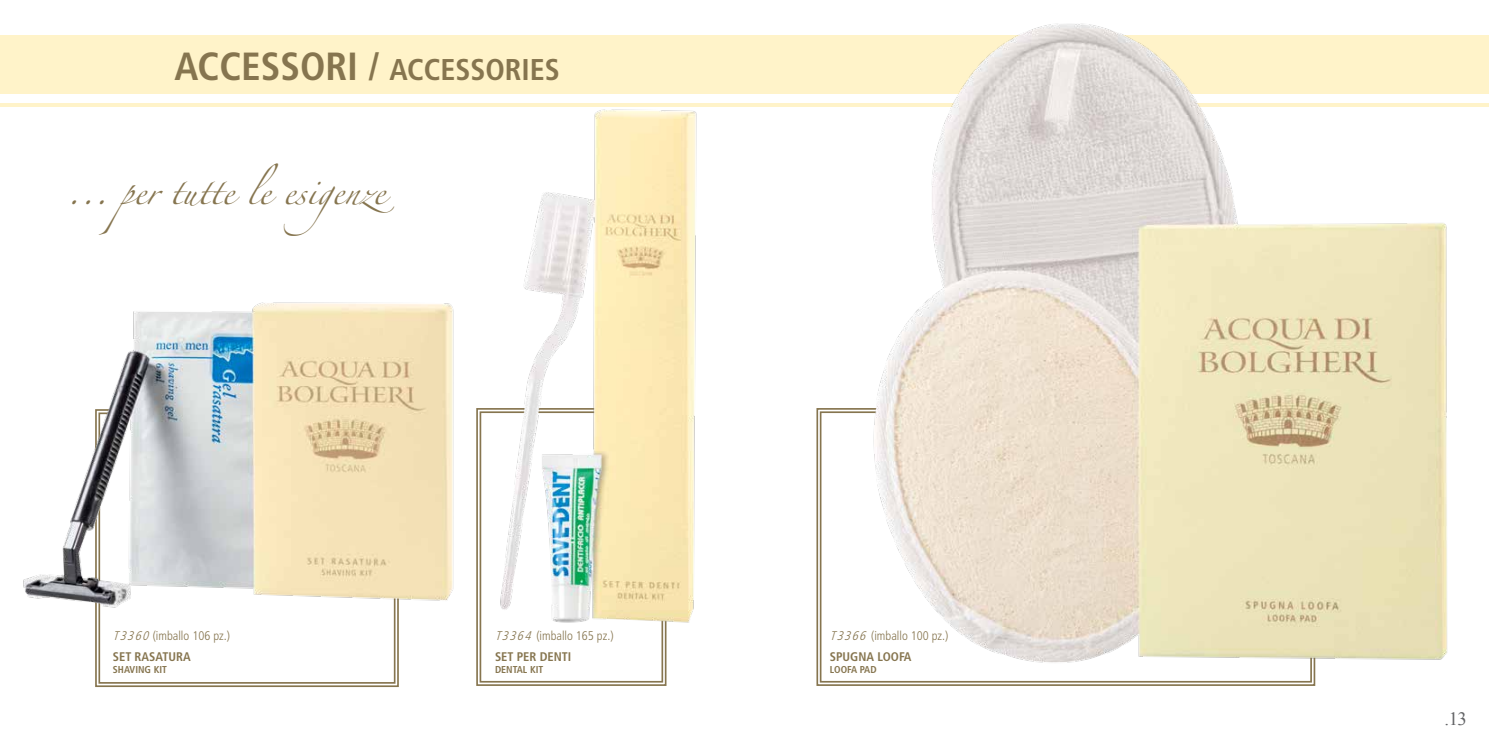
<style>
.page{position:relative;width:1489px;height:745px;background:#fff}
.page>*{position:absolute;margin:0;border:0;box-sizing:border-box;transform-origin:0 0}
.t1{font:700 condensed 30px "Frutiger";color:#86754f}
.t2{font:24.25px "Zapfino";color:#86754f}
.t3{font:18.75px "Times New Roman";color:#636466}
.t4{font:300 condensed 12.5px/21.2px "Frutiger";color:#86754f}
.t5{font:700 condensed 10px "Frutiger";color:#86754f}
.s1{font-size:39.25px}
.s2{font-style:italic}
.s3{font-weight:700}
</style>
<div class="page">
<div style="left:0;top:35px;width:1488px;height:58px;background:#fff3c9"></div>
<hr style="left:0;top:103px;width:1488px;height:3px;background:#ffefb4">
<svg style="left:95px;top:618px;width:304px;height:69px"></svg>
<svg style="left:476px;top:408px;width:191px;height:278px"></svg>
<div style="left:479px;top:411px;width:184px;height:271px;border:2px solid #86754f"></div>
<img style="left:23px;top:302px;width:431px;height:316px">
<img style="left:488px;top:93px;width:219px;height:533px">
<svg style="left:816px;top:408px;width:43px;height:278px"></svg>
<img style="left:859px;top:23px;width:629px;height:663px">
<h1 class="t1" style="left:175px;top:52px;width:387px"><span class="s1">ACCESSORI /</span> ACCESSORIES</h1>
<h2 class="t2" style="left:67px;top:181px;width:330px">... per tutte le esigenze</h2>
<p class="t4" style="left:113px;top:624px;width:119px"><span class="s2">T3360</span> (imballo 106 pz.)<br><span class="s3">SET RASATURA</span></p>
<p class="t5" style="left:113px;top:663px;width:56px">SHAVING KIT</p>
<p class="t4" style="left:495px;top:624px;width:120px"><span class="s2">T3364</span> (imballo 165 pz.)<br><span class="s3">SET PER DENTI</span></p>
<p class="t5" style="left:495px;top:663px;width:50px">DENTAL KIT</p>
<p class="t4" style="left:829px;top:624px;width:120px"><span class="s2">T3366</span> (imballo 100 pz.)<br><span class="s3">SPUGNA LOOFA</span></p>
<p class="t5" style="left:829px;top:663px;width:48px">LOO FA PAD</p>
<h3 class="t3" style="left:1444px;top:705px;width:24px">.13</h3>
</div>
